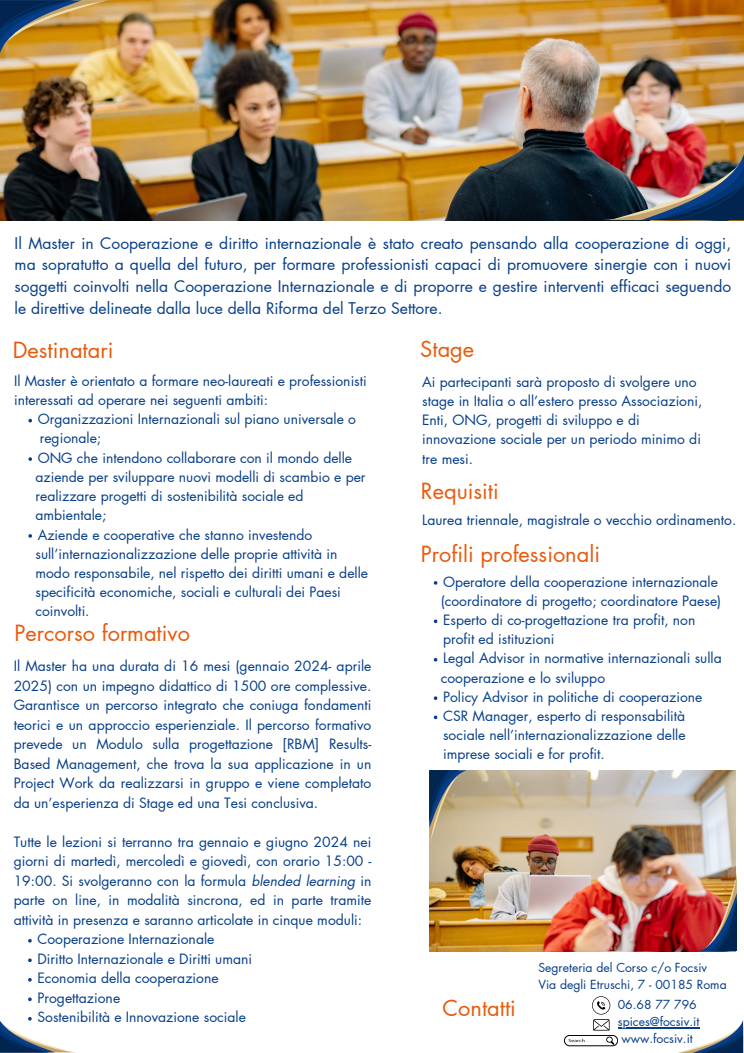
<style>
.page{position:relative;width:744px;height:1053px;background:#fff}
.page>*{position:absolute;margin:0;border:0;box-sizing:border-box;transform-origin:0 0}
.t1{font:21.8px "Futura LT Pro";color:#e95a0c}
.t2{font:15.68px/21.9px "Futura LT Pro";color:#063e89;text-align:justify}
.t3{font:13.92px/19.5px "Futura LT Pro";color:#063e89}
.t4{font:12.2px "Futura LT Pro";color:#063e89}
.s1{font-style:italic}
</style>
<div class="page">
<img style="left:0;top:0;width:744px;height:220px">
<svg style="left:0;top:0;width:114px;height:53px;background:#997e46"></svg>
<img style="left:601px;top:154px;width:143px;height:66px">
<svg style="left:434px;top:619px;width:3px;height:4px"></svg>
<svg style="left:434px;top:696px;width:3px;height:4px"></svg>
<svg style="left:434px;top:715px;width:3px;height:4px"></svg>
<svg style="left:564px;top:996px;width:54px;height:49px"></svg>
<svg style="left:28px;top:419px;width:4px;height:3px"></svg>
<svg style="left:28px;top:457px;width:4px;height:4px"></svg>
<svg style="left:28px;top:534px;width:4px;height:3px"></svg>
<svg style="left:28px;top:939px;width:4px;height:3px"></svg>
<svg style="left:28px;top:958px;width:4px;height:4px"></svg>
<svg style="left:28px;top:978px;width:4px;height:3px"></svg>
<svg style="left:28px;top:997px;width:4px;height:4px"></svg>
<hr style="left:618px;top:1026px;width:81px;height:2px;background:#063e89">
<svg style="left:670px;top:1020px;width:73px;height:32px"></svg>
<svg style="left:0;top:1017px;width:72px;height:35px"></svg>
<img style="left:429px;top:770px;width:307px;height:181px">
<svg style="left:429px;top:770px;width:38px;height:80px;background:#908e81"></svg>
<img style="left:699px;top:870px;width:38px;height:80px">
<p class="t2" style="left:15px;top:232px;width:718px">Il Master in Cooperazione e diritto internazionale è stato creato pensando alla cooperazione di oggi, ma sopratutto a quella del futuro, per formare professionisti capaci di promuovere sinergie con i nuovi soggetti coinvolti nella Cooperazione Internazionale e di proporre e gestire interventi efficaci seguendo le direttive delineate dalla luce della Riforma del Terzo Settore.</p>
<p class="t1" style="left:13px;top:339px;width:102px">Destinatari</p>
<p class="t3" style="left:14px;top:372px;width:354px;line-height:19.2px">Il Master è orientato a formare neo-laureati e professionisti interessati ad operare nei seguenti ambiti:</p>
<p class="t3" style="left:40px;top:429px;width:63px">regionale;</p>
<p class="t3" style="left:35px;top:467px;width:332px">aziende per sviluppare nuovi modelli di scambio e per</p>
<p class="t3" style="left:35px;top:487px;width:269px">realizzare progetti di sostenibilità sociale ed</p>
<p class="t3" style="left:35px;top:506px;width:73px">ambientale;</p>
<p class="t3" style="left:35px;top:544px;width:304px">sull’internazionalizzazione delle proprie attività in</p>
<p class="t3" style="left:35px;top:563px;width:334px">modo responsabile, nel rispetto dei diritti umani e delle</p>
<p class="t3" style="left:35px;top:583px;width:307px">specificità economiche, sociali e culturali dei Paesi</p>
<p class="t3" style="left:35px;top:602px;width:56px">coinvolti.</p>
<p class="t3" style="left:38px;top:410px;width:320px">Organizzazioni Internazionali sul piano universale o</p>
<p class="t3" style="left:38px;top:448px;width:316px">ONG che intendono collaborare con il mondo delle</p>
<p class="t3" style="left:38px;top:525px;width:276px">Aziende e cooperative che stanno investendo</p>
<p class="t1" style="left:15px;top:623px;width:177px">Percorso formativo</p>
<p class="t3" style="left:14px;top:657px;width:359px;text-align:justify">Il Master ha una durata di 16 mesi (gennaio 2024- aprile 2025) con un impegno didattico di 1500 ore complessive.<br>Garantisce un percorso integrato che coniuga fondamenti teorici e un approccio esperienziale. Il percorso formativo prevede un Modulo sulla progettazione [RBM] Results-Based Management, che trova la sua applicazione in un Project Work da realizzarsi in gruppo e viene completato da un’esperienza di Stage ed una Tesi conclusiva.</p>
<p class="t3" style="left:14px;top:832px;width:359px;text-align:justify">Tutte le lezioni si terranno tra gennaio e giugno 2024 nei giorni di martedì, mercoledì e giovedì, con orario 15:00 - 19:00. Si svolgeranno con la formula <span class="s1">blended learning</span> in parte on line, in modalità sincrona, ed in parte tramite attività in presenza e saranno articolate in cinque moduli:</p>
<p class="t3" style="left:37px;top:930px;width:179px">Cooperazione Internazionale</p>
<p class="t3" style="left:37px;top:949px;width:216px">Diritto Internazionale e Diritti umani</p>
<p class="t3" style="left:37px;top:969px;width:183px">Economia della cooperazione</p>
<p class="t3" style="left:37px;top:988px;width:84px">Progettazione</p>
<p class="t3" style="left:37px;top:1008px;width:210px">Sostenibilità e Innovazione sociale</p>
<p class="t1" style="left:420px;top:339px;width:55px">Stage</p>
<p class="t3" style="left:422px;top:372px;width:282px;line-height:19.2px">Ai partecipanti sarà proposto di svolgere uno stage in Italia o all’estero presso Associazioni, Enti, ONG, progetti di sviluppo e di innovazione sociale per un periodo minimo di tre mesi.</p>
<p class="t1" style="left:421px;top:481px;width:79px">Requisiti</p>
<p class="t3" style="left:422px;top:510px;width:316px">Laurea triennale, magistrale o vecchio ordinamento.</p>
<p class="t1" style="left:421px;top:543px;width:181px">Profili professionali</p>
<p class="t3" style="left:443px;top:572px;width:276px">Operatore della cooperazione internazionale</p>
<p class="t3" style="left:443px;top:610px;width:254px;line-height:19.2px">Esperto di co-progettazione tra profit, non profit ed istituzioni</p>
<p class="t3" style="left:443px;top:649px;width:280px">Legal Advisor in normative internazionali sulla</p>
<p class="t3" style="left:443px;top:687px;width:261px">Policy Advisor in politiche di cooperazione</p>
<p class="t3" style="left:443px;top:706px;width:244px;line-height:19.2px;text-align:justify">CSR Manager, esperto di responsabilità sociale nell’internazionalizzazione delle imprese sociali e for profit.</p>
<p class="t3" style="left:441px;top:591px;width:282px">(coordinatore di progetto; coordinatore Paese)</p>
<p class="t3" style="left:441px;top:668px;width:166px">cooperazione e lo sviluppo</p>
<p class="t1" style="left:443px;top:998px;width:75px">Contatti</p>
<p class="t4" style="left:538px;top:962px;width:170px">Segreteria del Corso c/o Focsiv</p>
<p class="t4" style="left:538px;top:979px;width:190px">Via degli Etruschi, 7 - 00185 Roma</p>
<p class="t4" style="left:618px;top:998px;width:80px">06.68 77 796</p>
<p class="t4" style="left:618px;top:1015px;width:83px">spices@focsiv.it</p>
<p class="t4" style="left:622px;top:1032px;width:73px">www.focsiv.it</p>
</div>
